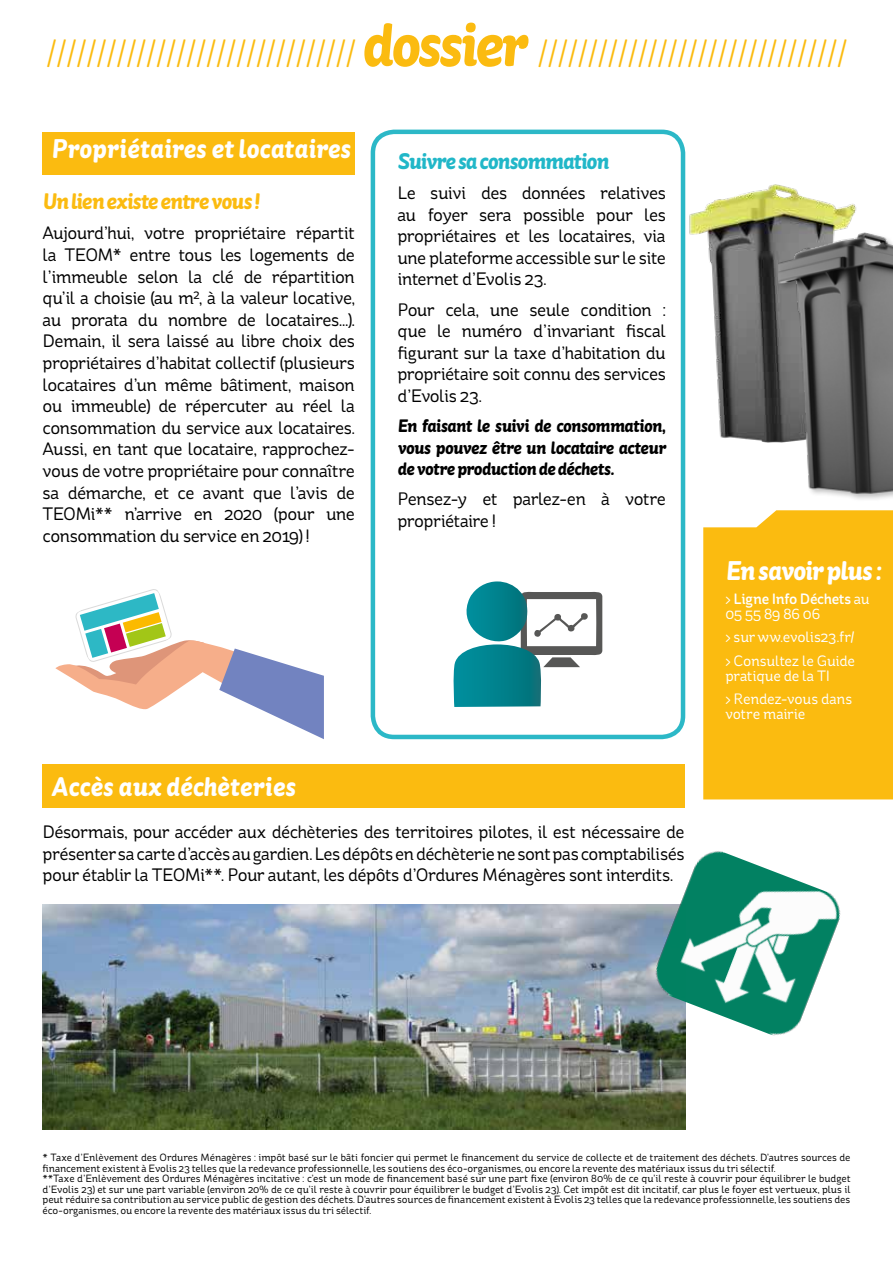
<style>
.page{position:relative;width:893px;height:1263px;background:#fff}
.page>*{position:absolute;margin:0;border:0;box-sizing:border-box;transform-origin:0 0}
.t1{font:italic 300 36px "St Ryde";color:#fbbb10}
.t2{font:italic 700 27px "St Ryde";color:#fff}
.t3{font:italic 700 27px "St Ryde";letter-spacing:-.035em;color:#fff}
.t4{font:italic 700 22.5px "St Ryde";letter-spacing:-.045em;color:#fbbb10}
.t5{font:italic 700 22.5px "St Ryde";letter-spacing:-.05em;color:#21b7c8}
.t6{font:18px/21.6px "St Ryde";letter-spacing:-.035em;color:#000;text-align:justify}
.t7{font:italic 700 18px/21.6px "St Ryde";letter-spacing:-.035em;color:#000;text-align:justify}
.t8{font:15px/23.5px "St Ryde";letter-spacing:-.02em;color:#fff}
.t9{font:500 15px/15px "St Ryde";letter-spacing:-.02em;color:#fff}
.t10{font:10.5px/10.5px "St Ryde";letter-spacing:-.01em;color:#000}
.s1{font-weight:700;font-size:61.5px}
.s2{font-weight:400}
</style>
<div class="page">
<img style="left:685px;top:184px;width:172px;height:301px">
<div style="left:776px;top:231px;width:117px;height:271px;background:#000;opacity:.27"></div>
<img style="left:779px;top:218px;width:114px;height:284px">
<div style="left:371px;top:130px;width:314px;height:609px;border:4px solid #2cb8c7;border-radius:21px"></div>
<div style="left:43px;top:132px;width:312px;height:42px;background:#fbbb10"></div>
<div style="left:43px;top:764px;width:642px;height:44px;background:#fbbb10"></div>
<div style="left:703px;top:510px;width:190px;height:289px;background:#fbbb10"></div>
<svg style="left:55px;top:589px;width:269px;height:150px"></svg>
<img style="left:43px;top:904px;width:642px;height:225px">
<img style="left:646px;top:851px;width:195px;height:193px">
<svg style="left:453px;top:581px;width:149px;height:126px"></svg>
<h1 class="t1" style="left:46px;top:31px;width:802px">/////////////////////////////// <span class="s1">dossier</span> ///////////////////////////////</h1>
<h2 class="t2" style="left:51px;top:132px;width:301px">Propriétaires et locataires</h2>
<p class="t4" style="left:43px;top:188px;width:219px">Un lien existe entre vous !</p>
<p class="t6" style="left:43px;top:222px;width:314px">Aujourd’hui, votre propriétaire répartit la TEOM* entre tous les logements de l’immeuble selon la clé de répartition qu’il a choisie (au m², à la valeur locative, au prorata du nombre de locataires…).<br>Demain, il sera laissé au libre choix des propriétaires d’habitat collectif (plusieurs locataires d’un même bâtiment, maison ou immeuble) de répercuter au réel la consommation du service aux locataires.<br>Aussi, en tant que locataire, rapprochez&shy;vous de votre propriétaire pour connaître sa démarche, et ce avant que l’avis de TEOMi** n’arrive en 2020 (pour une consommation du service en 2019) !</p>
<p class="t5" style="left:397px;top:148px;width:213px">Suivre sa consommation</p>
<p class="t6" style="left:397px;top:182px;width:270px">Le suivi des données relatives au foyer sera possible pour les propriétaires et les locataires, via une plateforme accessible sur le site internet d’Evolis 23.</p>
<p class="t6" style="left:397px;top:299px;width:270px">Pour cela, une seule condition : que le numéro d’invariant fiscal figurant sur la taxe d’habitation du propriétaire soit connu des services d’Evolis 23.</p>
<p class="t7" style="left:397px;top:415px;width:270px">En faisant le suivi de consommation, vous pouvez être un locataire acteur de votre production de déchets.</p>
<p class="t6" style="left:397px;top:488px;width:270px">Pensez-y et parlez-en à votre propriétaire !</p>
<h2 class="t2" style="left:51px;top:770px;width:246px">Accès aux déchèteries</h2>
<p class="t6" style="left:43px;top:821px;width:644px">Désormais, pour accéder aux déchèteries des territoires pilotes, il est nécessaire de présenter sa carte d’accès au gardien. Les dépôts en déchèterie ne sont pas comptabilisés pour établir la TEOMi**. Pour autant, les dépôts d’Ordures Ménagères sont interdits.</p>
<h2 class="t3" style="left:725px;top:555px;width:157px">En savoir plus :</h2>
<p class="t9" style="left:725px;top:591px;width:146px"><span class="s2">&gt;</span> Ligne Info Déchets <span class="s2">au<br>05 55 89 86 06</span></p>
<p class="t8" style="left:725px;top:625px;width:131px">&gt; sur ww.evolis23.fr/ &gt; Consultez le Guide</p>
<p class="t8" style="left:725px;top:664px;width:128px">pratique de la TI<br>&gt; Rendez-vous dans</p>
<p class="t8" style="left:725px;top:702px;width:81px">votre mairie</p>
<p class="t10" style="left:43px;top:1153px;width:809px">* Taxe d’Enlèvement des Ordures Ménagères : impôt basé sur le bâti foncier qui permet le financement du service de collecte et de traitement des déchets. D’autres sources de financement existent à Evolis 23 telles que la redevance professionnelle, les soutiens des éco-organismes, ou encore la revente des matériaux issus du tri sélectif.<br>**Taxe d’Enlèvement des Ordures Ménagères incitative : c’est un mode de financement basé sur une part fixe (environ 80% de ce qu’il reste à couvrir pour équilibrer le budget d’Evolis 23) et sur une part variable (environ 20% de ce qu’il reste à couvrir pour équilibrer le budget d’Evolis 23). Cet impôt est dit incitatif, car plus le foyer est vertueux, plus il peut réduire sa contribution au service public de gestion des déchets. D’autres sources de financement existent à Evolis 23 telles que la redevance professionnelle, les soutiens des éco-organismes, ou encore la revente des matériaux issus du tri sélectif.</p>
</div>
